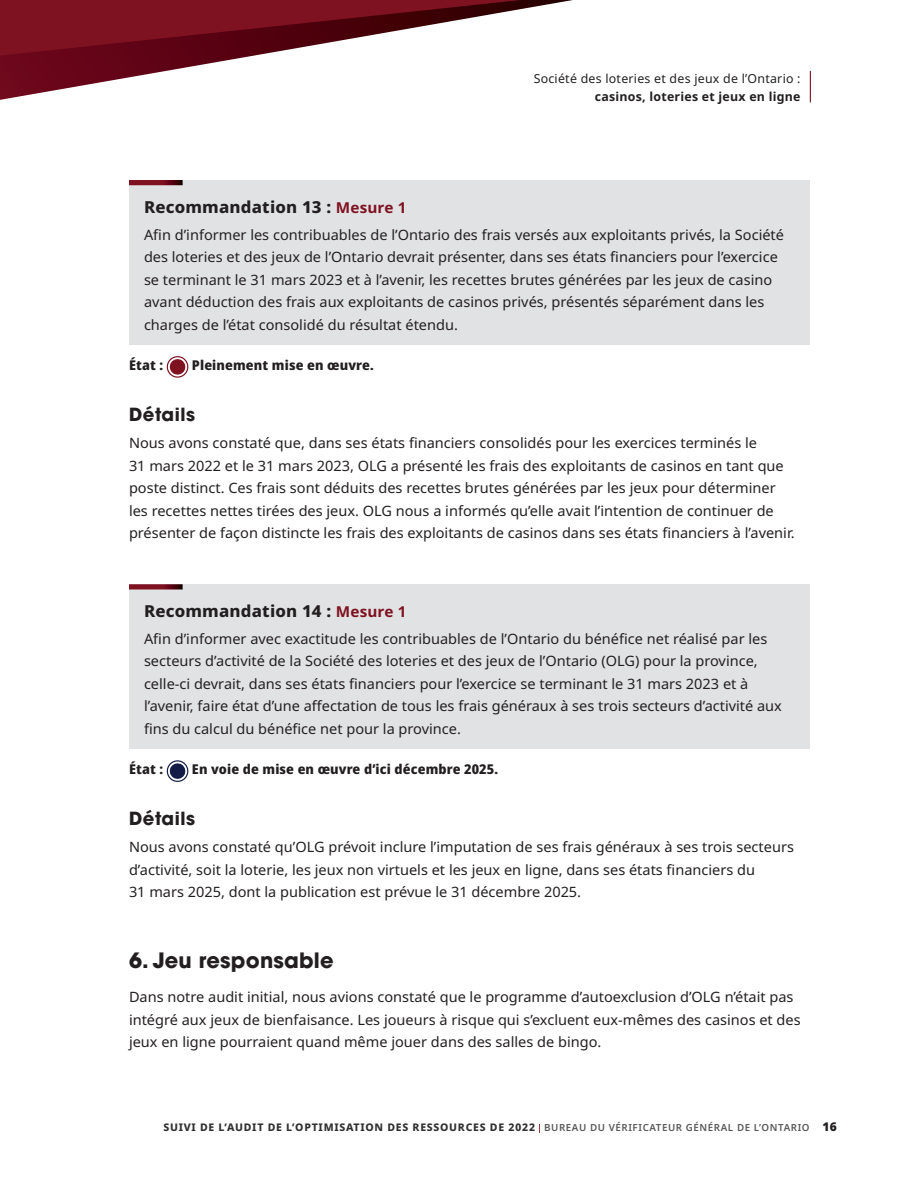
<style>
.page{position:relative;width:918px;height:1188px;background:#fff}
.page>*{position:absolute;margin:0;border:0;box-sizing:border-box;transform-origin:0 0}
.Head_3{font:700 21px "ITC Avant Garde Pro";letter-spacing:.01em;color:#231f20}
.Details__Follow-up{font:700 18px "ITC Avant Garde Pro";letter-spacing:.03em;color:#231f20}
.Recommend_head{font:800 16.5px "Noto Sans";letter-spacing:.01em;color:#231f20}
.Body_text{font:14.25px/22.5px "Noto Sans";color:#231f20}
.Rec_text__Follow-up{font:14.25px/22.5px "Noto Sans";color:#231f20}
.Status_-_statement{font:800 13.5px "Noto Sans Display";letter-spacing:.01em;color:#231f20}
.t1{font:12.3px "Noto Sans";letter-spacing:.02em;color:#231f20}
.t2{font:700 12.3px "Noto Sans";letter-spacing:.02em;color:#231f20}
.t3{font:800 10.5px "Noto Sans";letter-spacing:.07em;color:#312f30}
.s1{font-weight:700;font-size:15px;color:#7f1221}
.s2{font-weight:600;font-size:9.75px;color:#57585a}
.s3{font-weight:900;font-size:12px;color:#231f20}
</style>
<div class="page">
<svg style="left:0;top:0;width:573px;height:100px"></svg>
<div style="left:129px;top:180px;width:681px;height:54px;background:#e1e2e4"></div>
<svg style="left:129px;top:180px;width:54px;height:5px"></svg>
<div style="left:129px;top:217px;width:681px;height:127px;background:#e1e2e4"></div>
<div style="left:129px;top:584px;width:681px;height:54px;background:#e1e2e4"></div>
<svg style="left:129px;top:584px;width:54px;height:6px"></svg>
<div style="left:129px;top:621px;width:681px;height:128px;background:#e1e2e4"></div>
<svg style="left:166px;top:356px;width:23px;height:22px"></svg>
<svg style="left:166px;top:760px;width:23px;height:22px"></svg>
<hr style="left:810px;top:71px;width:1px;height:31px;background:#7f1221">
<p class="t1" style="left:534px;top:69px;width:268px">Société des loteries et des jeux de l’Ontario :</p>
<p class="t2" style="left:595px;top:87px;width:207px">casinos, loteries et jeux en ligne</p>
<h2 class="Recommend_head" style="left:144px;top:195px;width:264px">Recommandation 13 : <span class="s1">Mesure 1</span></h2>
<p class="Rec_text__Follow-up" style="left:144px;top:224px;width:642px">Afin d’informer les contribuables de l’Ontario des frais versés aux exploitants privés, la Société des loteries et des jeux de l’Ontario devrait présenter, dans ses états financiers pour l’exercice se terminant le 31 mars 2023 et à l’avenir, les recettes brutes générées par les jeux de casino avant déduction des frais aux exploitants de casinos privés, présentés séparément dans les charges de l’état consolidé du résultat étendu.</p>
<p class="Status_-_statement" style="left:129px;top:355px;width:36px">État :</p>
<p class="Status_-_statement" style="left:192px;top:355px;width:183px">Pleinement mise en œuvre.</p>
<p class="Details__Follow-up" style="left:129px;top:403px;width:68px">Détails</p>
<p class="Body_text" style="left:129px;top:432px;width:667px">Nous avons constaté que, dans ses états financiers consolidés pour les exercices terminés le<br>31 mars 2022 et le 31 mars 2023, OLG a présenté les frais des exploitants de casinos en tant que poste distinct. Ces frais sont déduits des recettes brutes générées par les jeux pour déterminer les recettes nettes tirées des jeux. OLG nous a informés qu’elle avait l’intention de continuer de présenter de façon distincte les frais des exploitants de casinos dans ses états financiers à l’avenir.</p>
<h2 class="Recommend_head" style="left:144px;top:599px;width:264px">Recommandation 14 : <span class="s1">Mesure 1</span></h2>
<p class="Rec_text__Follow-up" style="left:144px;top:628px;width:639px">Afin d’informer avec exactitude les contribuables de l’Ontario du bénéfice net réalisé par les secteurs d’activité de la Société des loteries et des jeux de l’Ontario (OLG) pour la province, celle-ci devrait, dans ses états financiers pour l’exercice se terminant le 31 mars 2023 et à l’avenir, faire état d’une affectation de tous les frais généraux à ses trois secteurs d’activité aux fins du calcul du bénéfice net pour la province.</p>
<p class="Status_-_statement" style="left:129px;top:760px;width:36px">État :</p>
<p class="Status_-_statement" style="left:192px;top:760px;width:308px">En voie de mise en œuvre d’ici décembre 2025.</p>
<p class="Details__Follow-up" style="left:129px;top:807px;width:68px">Détails</p>
<p class="Body_text" style="left:129px;top:836px;width:667px">Nous avons constaté qu’OLG prévoit inclure l’imputation de ses frais généraux à ses trois secteurs d’activité, soit la loterie, les jeux non virtuels et les jeux en ligne, dans ses états financiers du<br>31 mars 2025, dont la publication est prévue le 31 décembre 2025.</p>
<h3 class="Head_3" style="left:129px;top:946px;width:206px">6. Jeu responsable</h3>
<p class="Body_text" style="left:129px;top:986px;width:673px">Dans notre audit initial, nous avions constaté que le programme d’autoexclusion d’OLG n’était pas intégré aux jeux de bienfaisance. Les joueurs à risque qui s’excluent eux-mêmes des casinos et des jeux en ligne pourraient quand même jouer dans des salles de bingo.</p>
<p class="t3" style="left:163px;top:1120px;width:675px">SUIVI DE L’AUDIT DE L’OPTIMISATION DES RESSOURCES DE 2022 <span class="s2">BUREAU DU VÉRIFICATEUR GÉNÉRAL DE L’ONTARIO</span> <span class="s3">16</span></p>
</div>
